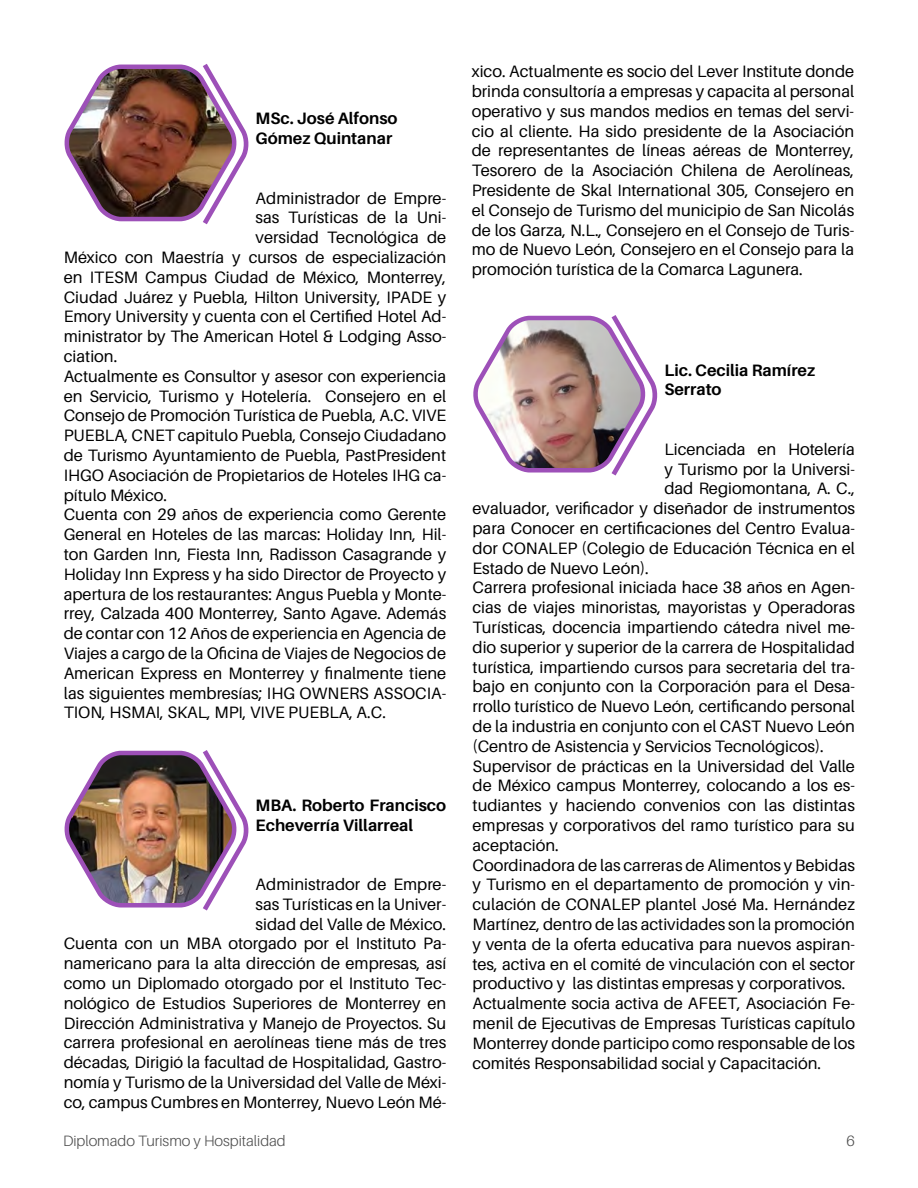
<style>
.page{position:relative;width:918px;height:1188px;background:#fff}
.page>*{position:absolute;margin:0;border:0;box-sizing:border-box;transform-origin:0 0}
.t1{font:16.5px/19.8px "Aileron";color:#000;text-align:right}
.t2{font:700 16.5px/19.8px "Aileron";color:#000}
.t3{font:300 15px "Aileron";color:#4d4d4d}
</style>
<div class="page">
<img style="left:64px;top:64px;width:185px;height:161px">
<img style="left:64px;top:750px;width:185px;height:161px">
<img style="left:473px;top:315px;width:185px;height:161px">
<p class="t2" style="left:256px;top:109px;width:143px">MSc. José Alfonso<br>Gómez Quintanar</p>
<p class="t1" style="left:256px;top:188px;width:192px">Administrador de Empre-</p>
<p class="t1" style="left:256px;top:208px;width:192px">sas Turísticas de la Uni-</p>
<p class="t1" style="left:256px;top:228px;width:192px">versidad Tecnológica de</p>
<p class="t1" style="left:64px;top:248px;width:384px">México con Maestría y cursos de especialización</p>
<p class="t1" style="left:64px;top:267px;width:384px">en ITESM Campus Ciudad de México, Monterrey,</p>
<p class="t1" style="left:64px;top:287px;width:384px">Ciudad Juárez y Puebla, Hilton University, IPADE y</p>
<p class="t1" style="left:64px;top:307px;width:384px">Emory University y cuenta con el Certified Hotel Ad-</p>
<p class="t1" style="left:64px;top:327px;width:384px">ministrator by The American Hotel &amp; Lodging Asso-</p>
<p class="t1" style="left:64px;top:347px;width:55px">ciation.</p>
<p class="t1" style="left:64px;top:366px;width:384px">Actualmente es Consultor y asesor con experiencia</p>
<p class="t1" style="left:64px;top:386px;width:384px">en Servicio, Turismo y Hotelería. Consejero en el</p>
<p class="t1" style="left:64px;top:406px;width:384px">Consejo de Promoción Turística de Puebla, A.C. VIVE</p>
<p class="t1" style="left:64px;top:426px;width:384px">PUEBLA, CNET capitulo Puebla, Consejo Ciudadano</p>
<p class="t1" style="left:64px;top:446px;width:384px">de Turismo Ayuntamiento de Puebla, PastPresident</p>
<p class="t1" style="left:64px;top:465px;width:384px">IHGO Asociación de Propietarios de Hoteles IHG ca-</p>
<p class="t1" style="left:64px;top:485px;width:105px">pítulo México.</p>
<p class="t1" style="left:64px;top:505px;width:384px">Cuenta con 29 años de experiencia como Gerente</p>
<p class="t1" style="left:64px;top:525px;width:384px">General en Hoteles de las marcas: Holiday Inn, Hil-</p>
<p class="t1" style="left:64px;top:545px;width:384px">ton Garden Inn, Fiesta Inn, Radisson Casagrande y</p>
<p class="t1" style="left:64px;top:564px;width:384px">Holiday Inn Express y ha sido Director de Proyecto y</p>
<p class="t1" style="left:64px;top:584px;width:384px">apertura de los restaurantes: Angus Puebla y Monte-</p>
<p class="t1" style="left:64px;top:604px;width:384px">rrey, Calzada 400 Monterrey, Santo Agave. Además</p>
<p class="t1" style="left:64px;top:624px;width:384px">de contar con 12 Años de experiencia en Agencia de</p>
<p class="t1" style="left:64px;top:644px;width:384px">Viajes a cargo de la Oficina de Viajes de Negocios de</p>
<p class="t1" style="left:64px;top:663px;width:384px">American Express en Monterrey y finalmente tiene</p>
<p class="t1" style="left:64px;top:683px;width:384px">las siguientes membresías; IHG OWNERS ASSOCIA-</p>
<p class="t1" style="left:64px;top:703px;width:324px">TION, HSMAI, SKAL, MPI, VIVE PUEBLA, A.C.</p>
<p class="t2" style="left:256px;top:795px;width:192px">MBA. Roberto Francisco<br>Echeverría Villarreal</p>
<p class="t1" style="left:64px;top:874px;width:384px">Administrador de Empre-<br>sas Turísticas en la Univer-<br>sidad del Valle de México.<br>Cuenta con un MBA otorgado por el Instituto Pa&shy;namericano para la alta dirección de empresas, así como un Diplomado otorgado por el Instituto Tec&shy;nológico de Estudios Superiores de Monterrey en Dirección Administrativa y Manejo de Proyectos. Su carrera profesional en aerolíneas tiene más de tres décadas, Dirigió la facultad de Hospitalidad, Gastro&shy;nomía y Turismo de la Universidad del Valle de Méxi&shy;co, campus Cumbres en Monterrey, Nuevo León Mé-</p>
<p class="t1" style="left:472px;top:62px;width:384px;text-align:justify">xico. Actualmente es socio del Lever Institute donde brinda consultoría a empresas y capacita al personal operativo y sus mandos medios en temas del servi&shy;cio al cliente. Ha sido presidente de la Asociación de representantes de líneas aéreas de Monterrey, Tesorero de la Asociación Chilena de Aerolíneas, Presidente de Skal International 305, Consejero en el Consejo de Turismo del municipio de San Nicolás de los Garza, N.L., Consejero en el Consejo de Turis&shy;mo de Nuevo León, Consejero en el Consejo para la promoción turística de la Comarca Lagunera.</p>
<p class="t2" style="left:664px;top:360px;width:152px">Lic. Cecilia Ramírez<br>Serrato</p>
<p class="t1" style="left:664px;top:439px;width:192px">Licenciada en Hotelería</p>
<p class="t1" style="left:664px;top:459px;width:192px">y Turismo por la Universi-</p>
<p class="t1" style="left:664px;top:479px;width:192px">dad Regiomontana, A. C.,</p>
<p class="t1" style="left:473px;top:499px;width:384px">evaluador, verificador y diseñador de instrumentos</p>
<p class="t1" style="left:473px;top:519px;width:384px">para Conocer en certificaciones del Centro Evalua-</p>
<p class="t1" style="left:473px;top:538px;width:384px">dor CONALEP (Colegio de Educación Técnica en el</p>
<p class="t1" style="left:473px;top:558px;width:178px">Estado de Nuevo León).</p>
<p class="t1" style="left:473px;top:578px;width:384px">Carrera profesional iniciada hace 38 años en Agen-</p>
<p class="t1" style="left:473px;top:598px;width:384px">cias de viajes minoristas, mayoristas y Operadoras</p>
<p class="t1" style="left:473px;top:618px;width:384px">Turísticas, docencia impartiendo cátedra nivel me-</p>
<p class="t1" style="left:473px;top:637px;width:384px">dio superior y superior de la carrera de Hospitalidad</p>
<p class="t1" style="left:473px;top:657px;width:384px">turística, impartiendo cursos para secretaria del tra-</p>
<p class="t1" style="left:473px;top:677px;width:384px">bajo en conjunto con la Corporación para el Desa-</p>
<p class="t1" style="left:473px;top:697px;width:384px">rrollo turístico de Nuevo León, certificando personal</p>
<p class="t1" style="left:473px;top:717px;width:384px">de la industria en conjunto con el CAST Nuevo León</p>
<p class="t1" style="left:473px;top:736px;width:353px">(Centro de Asistencia y Servicios Tecnológicos).</p>
<p class="t1" style="left:473px;top:756px;width:384px">Supervisor de prácticas en la Universidad del Valle</p>
<p class="t1" style="left:473px;top:776px;width:384px">de México campus Monterrey, colocando a los es-</p>
<p class="t1" style="left:473px;top:796px;width:384px">tudiantes y haciendo convenios con las distintas</p>
<p class="t1" style="left:473px;top:816px;width:384px">empresas y corporativos del ramo turístico para su</p>
<p class="t1" style="left:473px;top:835px;width:88px">aceptación.</p>
<p class="t1" style="left:473px;top:855px;width:384px">Coordinadora de las carreras de Alimentos y Bebidas</p>
<p class="t1" style="left:473px;top:875px;width:384px">y Turismo en el departamento de promoción y vin-</p>
<p class="t1" style="left:473px;top:895px;width:384px">culación de CONALEP plantel José Ma. Hernández</p>
<p class="t1" style="left:473px;top:915px;width:384px">Martínez, dentro de las actividades son la promoción</p>
<p class="t1" style="left:473px;top:934px;width:384px">y venta de la oferta educativa para nuevos aspiran-</p>
<p class="t1" style="left:473px;top:954px;width:384px">tes, activa en el comité de vinculación con el sector</p>
<p class="t1" style="left:473px;top:974px;width:374px">productivo y las distintas empresas y corporativos.</p>
<p class="t1" style="left:473px;top:994px;width:384px">Actualmente socia activa de AFEET, Asociación Fe-</p>
<p class="t1" style="left:473px;top:1014px;width:384px">menil de Ejecutivas de Empresas Turísticas capítulo</p>
<p class="t1" style="left:473px;top:1033px;width:384px">Monterrey donde participo como responsable de los</p>
<p class="t1" style="left:473px;top:1053px;width:350px">comités Responsabilidad social y Capacitación.</p>
<p class="t3" style="left:63px;top:1132px;width:224px">Diplomado Turismo y Hospitalidad</p>
<p class="t3" style="left:847px;top:1132px;width:10px">6</p>
</div>
